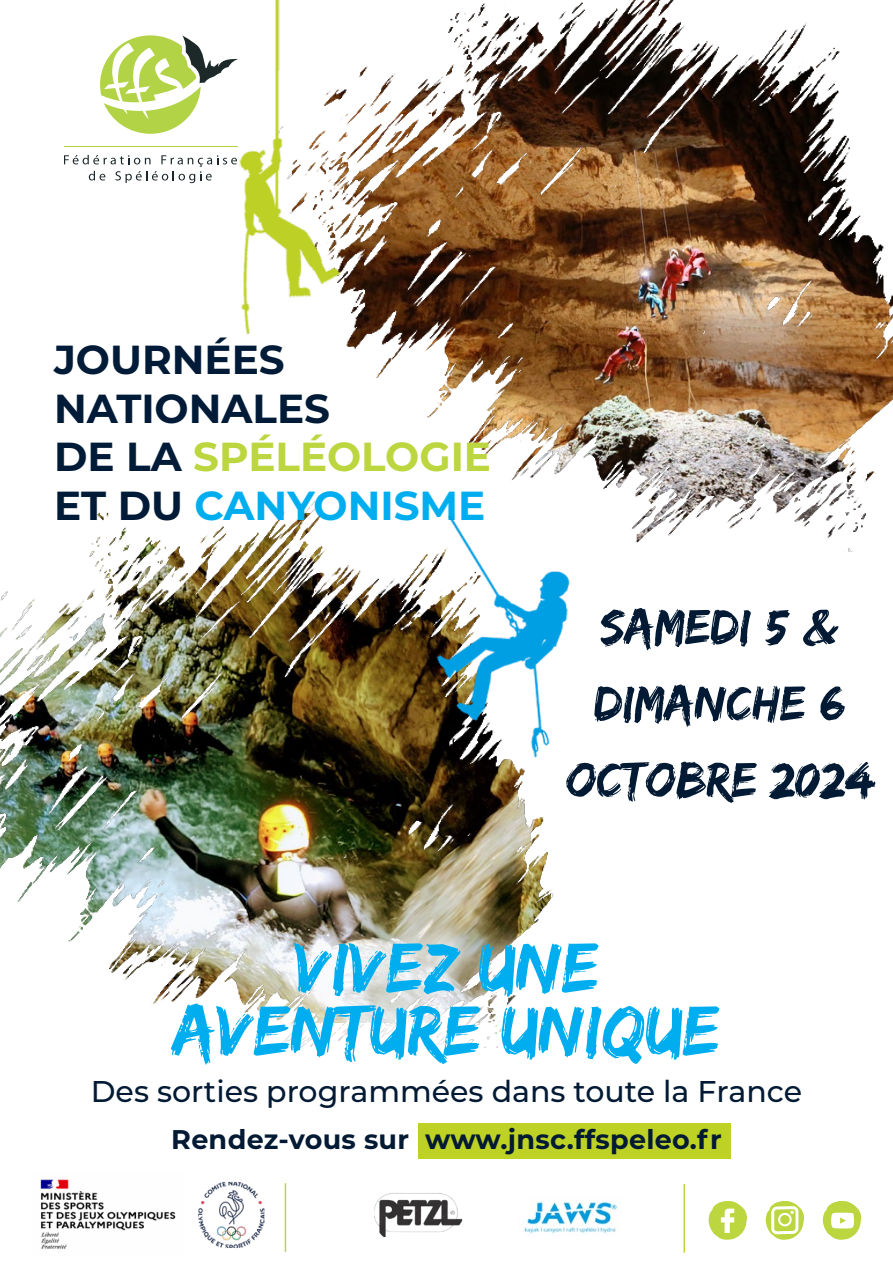
<style>
.page{position:relative;width:893px;height:1263px;background:#fff}
.page>*{position:absolute;margin:0;border:0;box-sizing:border-box;transform-origin:0 0}
.t1{font:73.5px/63px "Edo SZ";color:#00aeef;text-align:center}
.t2{font:51px/76.5px "Edo SZ";color:#021a33;text-align:center}
.t3{font:700 40.5px/48.6px "Montserrat";color:#001b37}
.t4{font:500 30px "Montserrat";color:#021a33}
.t5{font:700 27px "Montserrat";letter-spacing:.01em;color:#021a33}
.s1{color:#bbd63f}
.s2{color:#00aeef}
</style>
<div class="page">
<img style="left:376px;top:0;width:517px;height:552px">
<img style="left:0;top:485px;width:562px;height:496px">
<hr style="left:64px;top:146px;width:173px;height:1px;background:#b3d347">
<svg style="left:100px;top:35px;width:93px;height:99px"></svg>
<svg style="left:64px;top:155px;width:129px;height:28px"></svg>
<svg style="left:153px;top:924px;width:409px;height:124px"></svg>
<div style="left:418px;top:1123px;width:313px;height:36px;background:#bed125"></div>
<img style="left:198px;top:1182px;width:66px;height:66px">
<hr style="left:285px;top:1183px;width:1px;height:69px;background:#bbd63f">
<hr style="left:683px;top:1184px;width:2px;height:68px;background:#bbd63f">
<img style="left:40px;top:1179px;width:136px;height:70px">
<svg style="left:823px;top:1201px;width:38px;height:39px"></svg>
<svg style="left:766px;top:1201px;width:38px;height:39px"></svg>
<svg style="left:709px;top:1201px;width:38px;height:39px"></svg>
<img style="left:193px;top:0;width:194px;height:365px">
<img style="left:422px;top:517px;width:167px;height:251px">
<img style="left:374px;top:1193px;width:88px;height:44px">
<img style="left:524px;top:1201px;width:94px;height:33px">
<p class="t3" style="left:54px;top:333px;width:439px">JOURNÉES<br>NATIONALES<br>DE LA <span class="s1">SPÉLÉOLOGIE<br></span>ET DU <span class="s2">CANYONISME</span></p>
<p class="t2" style="left:566px;top:587px;width:310px">SAMEDI 5 &amp;<br>DIMANCHE 6<br>OCTOBRE 2024</p>
<h1 class="t1" style="left:173px;top:934px;width:548px">VIVEZ UNE<br>AVENTURE UNIQUE</h1>
<p class="t4" style="left:91px;top:1070px;width:713px">Des sorties programmées dans toute la France</p>
<p class="t5" style="left:171px;top:1120px;width:552px">Rendez-vous sur www.jnsc.ffspeleo.fr</p>
</div>
